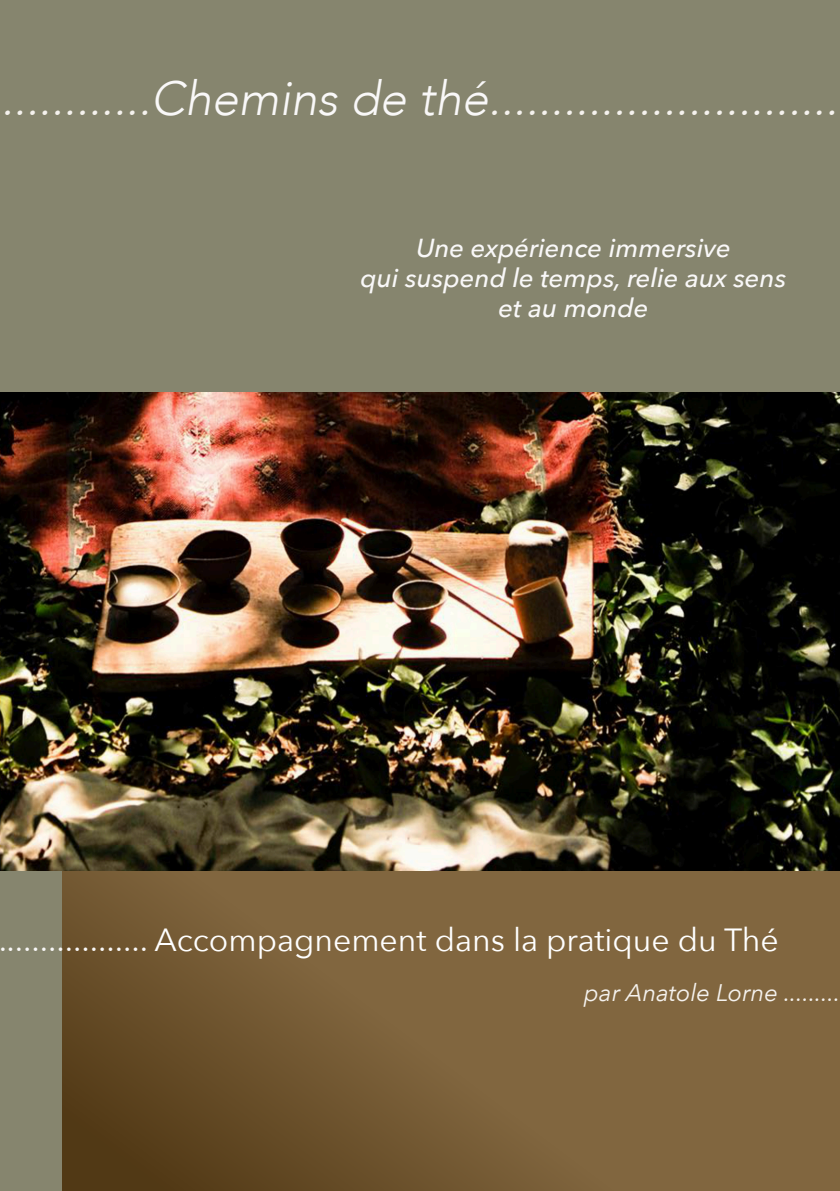
<style>
.page{position:relative;width:840px;height:1191px;background:#86856e}
.page>*{position:absolute;margin:0;border:0;box-sizing:border-box;transform-origin:0 0}
.t1{font:italic 300 48px "Avenir";color:#f5f2ee}
.t2{font:32px "Avenir Next";color:#fff}
.t3{font:italic 500 26px/30px "Avenir Next";color:#f9f8f8;text-align:center}
.t4{font:italic 24px "Avenir Next";color:#f5f2ee}
.s1{color:#f9f8f8}
</style>
<div class="page">
<svg style="left:62px;top:870px;width:778px;height:321px;background:#775d36"></svg>
<img style="left:0;top:392px;width:840px;height:478px">
<h1 class="t1" style="left:1px;top:67px;width:839px">............<span class="s1">Chemins de thé</span>............................</h1>
<p class="t3" style="left:360px;top:234px;width:427px">Une expérience immersive<br>qui suspend le temps, relie aux sens et au monde</p>
<p class="t2" style="left:-2px;top:919px;width:782px"><span class="s1">..................</span> Accompagnement dans la pratique du Thé</p>
<p class="t4" style="left:584px;top:977px;width:258px">par Anatole Lorne .........</p>
</div>
